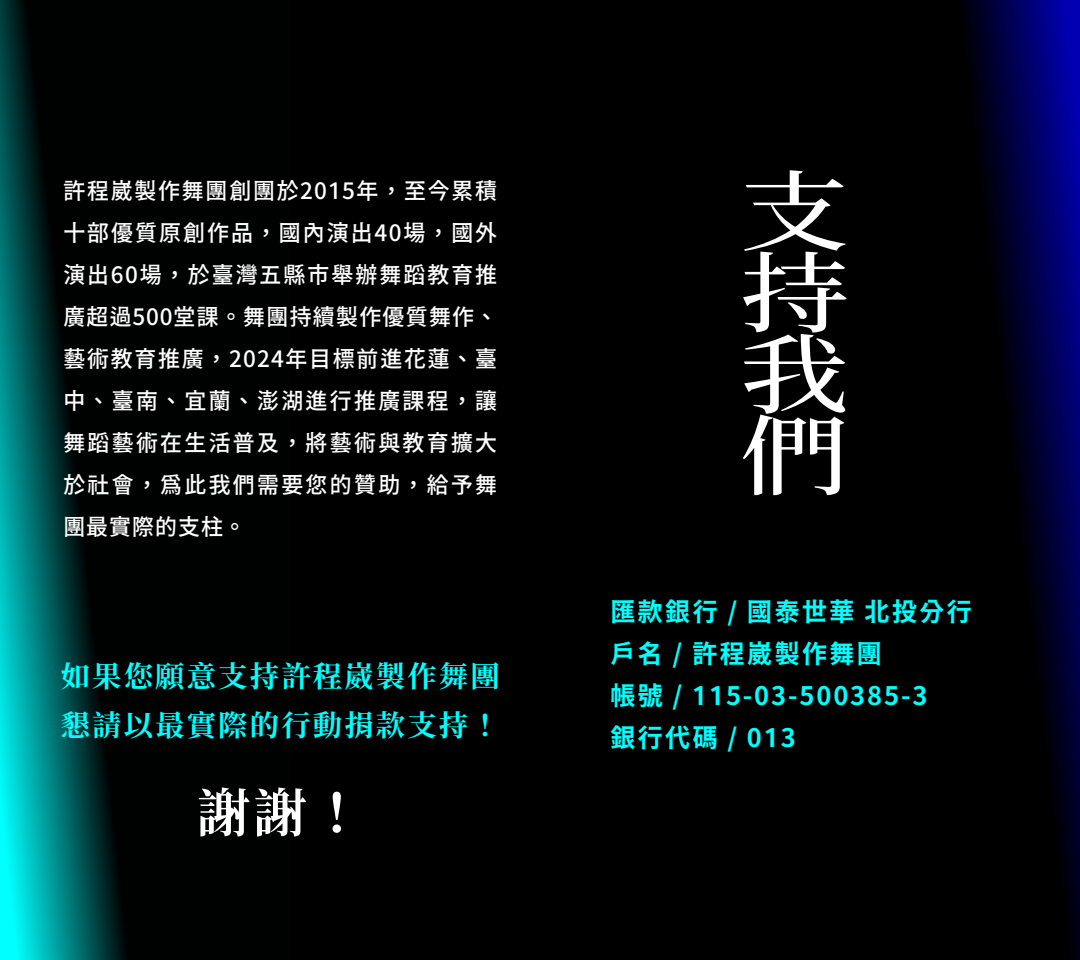
<style>
.page{position:relative;width:1080px;height:960px;background:#000}
.page>*{position:absolute;margin:0;border:0;box-sizing:border-box;transform-origin:0 0}
.t1{font:500 87.45px/81.4px "Noto Serif CJ Ktc";color:#fff;text-align:justify;scale:1.25 1}
.t2{font:700 52.65px "Noto Serif CJ Ktc";color:#fff}
.t3{font:700 29.33px/48.3px "Noto Serif CJ Ktc";letter-spacing:.075em;color:#0ff}
.t4{font:25.5px/42px "Gen Seki Gothic TW B";letter-spacing:.075em;color:#0ff}
.t5{font:22.5px/42px "Gen Seki Gothic TW M";letter-spacing:.075em;color:#fff;text-align:justify}
</style>
<div class="page">
<svg style="left:963px;top:0;width:117px;height:960px"></svg>
<svg style="left:0;top:0;width:125px;height:960px"></svg>
<p class="t5" style="left:63px;top:171px;width:436px">許程崴製作舞團創團於2015年，至今累積十部優質原創作品，國內演出40場，國外演出60場，於臺灣五縣市舉辦舞蹈教育推廣超過500堂課。舞團持續製作優質舞作、藝術教育推廣，2024年目標前進花蓮、臺中、臺南、宜蘭、澎湖進行推廣課程，讓舞蹈藝術在生活普及，將藝術與教育擴大於社會，為此我們需要您的贊助，給予舞團最實際的支柱。</p>
<h3 class="t3" style="left:61px;top:653px;width:441px">如果您願意支持許程崴製作舞團懇請以最實際的行動捐款支持！</h3>
<h2 class="t2" style="left:197px;top:783px;width:167px">謝謝！</h2>
<h1 class="t1" style="left:740px;top:173px;width:89px">支持我們</h1>
<p class="t4" style="left:610px;top:591px;width:363px">匯款銀行 / 國泰世華 北投分行戶名 / 許程崴製作舞團<br>帳號 / 115-03-500385-3<br>銀行代碼 / 013</p>
</div>
